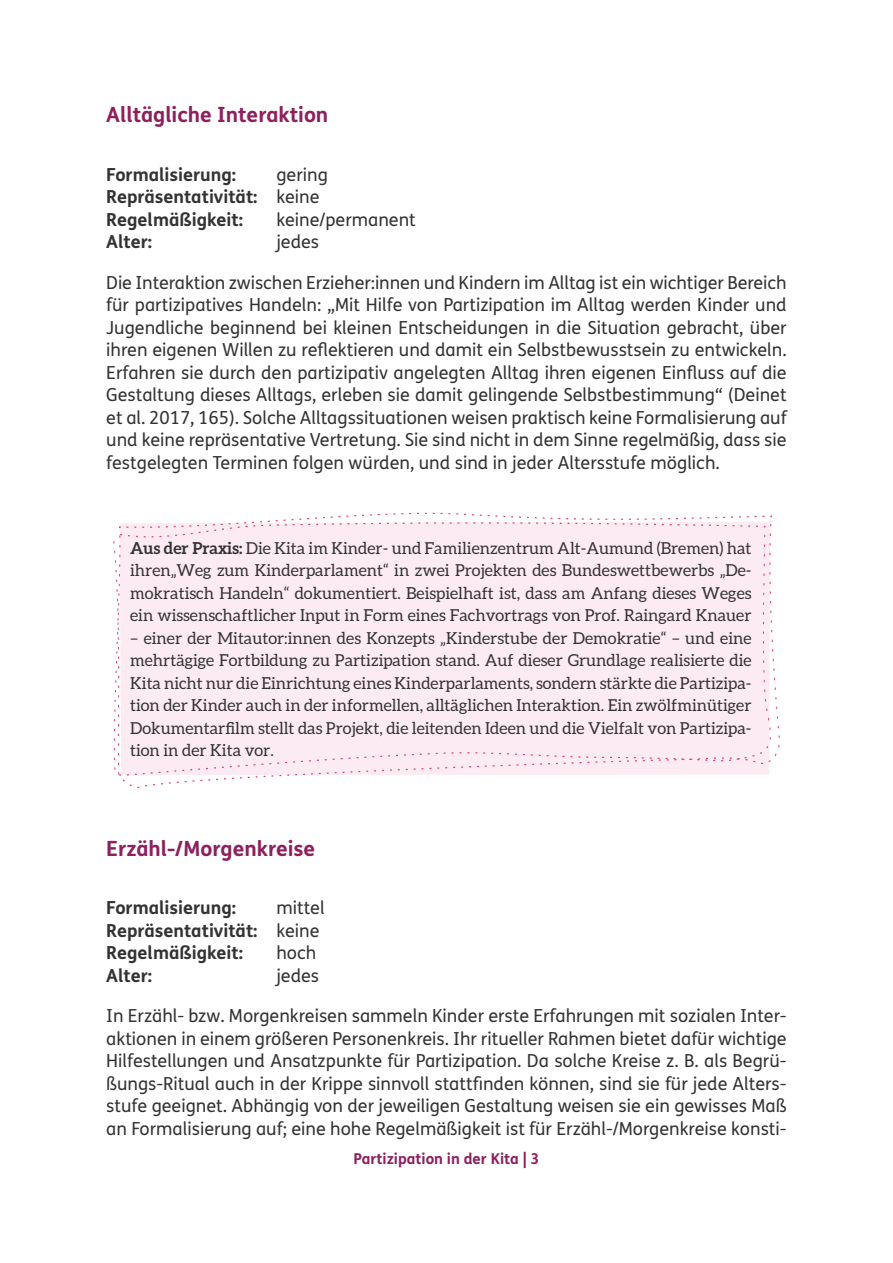
<style>
.page{position:relative;width:893px;height:1263px;background:#fff}
.page>*{position:absolute;margin:0;border:0;box-sizing:border-box;transform-origin:0 0}
.t1{font:700 21px "FS Me";color:#8d205e}
.t2{font:18px/22.5px "FS Me";color:#333;text-align:justify}
.t3{font:700 18px/22.5px "FS Me";color:#333}
.t4{font:16.5px/22.5px "Aleo";color:#333;text-align:justify}
.t5{font:700 15px "FS Me";color:#8d205e}
.s1{font-weight:400}
.s2{font-weight:700}
</style>
<div class="page">
<svg style="left:119px;top:513px;width:653px;height:22px"></svg>
<div style="left:114px;top:535px;width:657px;height:241px;background:#fcebf2"></div>
<p class="t1" style="left:106px;top:107px;width:224px">Alltägliche Interaktion</p>
<p class="t3" style="left:106px;top:165px;width:131px">Formalisierung:</p>
<p class="t3" style="left:106px;top:165px;width:223px;text-indent:170px"><span class="s1">gering<br></span>Repräsentativität: <span class="s1">keine<br></span>Regelmäßigkeit:</p>
<p class="t2" style="left:276px;top:210px;width:141px">keine/permanent</p>
<p class="t3" style="left:106px;top:233px;width:47px">Alter:</p>
<p class="t2" style="left:276px;top:233px;width:44px">jedes</p>
<p class="t2" style="left:106px;top:273px;width:682px">Die Interaktion zwischen Erzieher:innen und Kindern im Alltag ist ein wichtiger Bereich für partizipatives Handeln: „Mit Hilfe von Partizipation im Alltag werden Kinder und Jugendliche beginnend bei kleinen Entscheidungen in die Situation gebracht, über ihren eigenen Willen zu reflektieren und damit ein Selbstbewusstsein zu entwickeln.<br>Erfahren sie durch den partizipativ angelegten Alltag ihren eigenen Einfluss auf die Gestaltung dieses Alltags, erleben sie damit gelingende Selbstbestimmung“ (Deinet et al. 2017, 165). Solche Alltagssituationen weisen praktisch keine Formalisierung auf und keine repräsentative Vertretung. Sie sind nicht in dem Sinne regelmäßig, dass sie festgelegten Terminen folgen würden, und sind in jeder Altersstufe möglich.</p>
<p class="t4" style="left:130px;top:537px;width:623px"><span class="s2">Aus der Praxis:</span> Die Kita im Kinder- und Familienzentrum Alt-Aumund (Bremen) hat ihren„Weg zum Kinderparlament“ in zwei Projekten des Bundeswettbewerbs „De&shy;mokratisch Handeln“ dokumentiert. Beispielhaft ist, dass am Anfang dieses Weges ein wissenschaftlicher Input in Form eines Fachvortrags von Prof. Raingard Knauer</p>
<p class="t4" style="left:130px;top:627px;width:623px">– einer der Mitautor:innen des Konzepts „Kinderstube der Demokratie“ – und eine mehrtägige Fortbildung zu Partizipation stand. Auf dieser Grundlage realisierte die Kita nicht nur die Einrichtung eines Kinderparlaments, sondern stärkte die Partizipa&shy;tion der Kinder auch in der informellen, alltäglichen Interaktion. Ein zwölfminütiger Dokumentarfilm stellt das Projekt, die leitenden Ideen und die Vielfalt von Partizipa&shy;tion in der Kita vor.</p>
<p class="t1" style="left:106px;top:840px;width:211px">Erzähl-/Morgenkreise</p>
<p class="t3" style="left:106px;top:899px;width:131px">Formalisierung:</p>
<p class="t3" style="left:106px;top:899px;width:220px;text-indent:170px"><span class="s1">mittel<br></span>Repräsentativität: <span class="s1">keine<br></span>Regelmäßigkeit:</p>
<p class="t2" style="left:276px;top:944px;width:42px">hoch</p>
<p class="t3" style="left:106px;top:966px;width:47px">Alter:</p>
<p class="t2" style="left:276px;top:966px;width:44px">jedes</p>
<p class="t2" style="left:106px;top:1007px;width:682px">In Erzähl- bzw. Morgenkreisen sammeln Kinder erste Erfahrungen mit sozialen Inter&shy;aktionen in einem größeren Personenkreis. Ihr ritueller Rahmen bietet dafür wichtige Hilfestellungen und Ansatzpunkte für Partizipation. Da solche Kreise z. B. als Begrü&shy;ßungs-Ritual auch in der Krippe sinnvoll stattfinden können, sind sie für jede Alters&shy;stufe geeignet. Abhängig von der jeweiligen Gestaltung weisen sie ein gewisses Maß an Formalisierung auf; eine hohe Regelmäßigkeit ist für Erzähl-/Morgenkreise konsti-</p>
<p class="t5" style="left:354px;top:1152px;width:187px">Partizipation in der Kita | 3</p>
</div>
